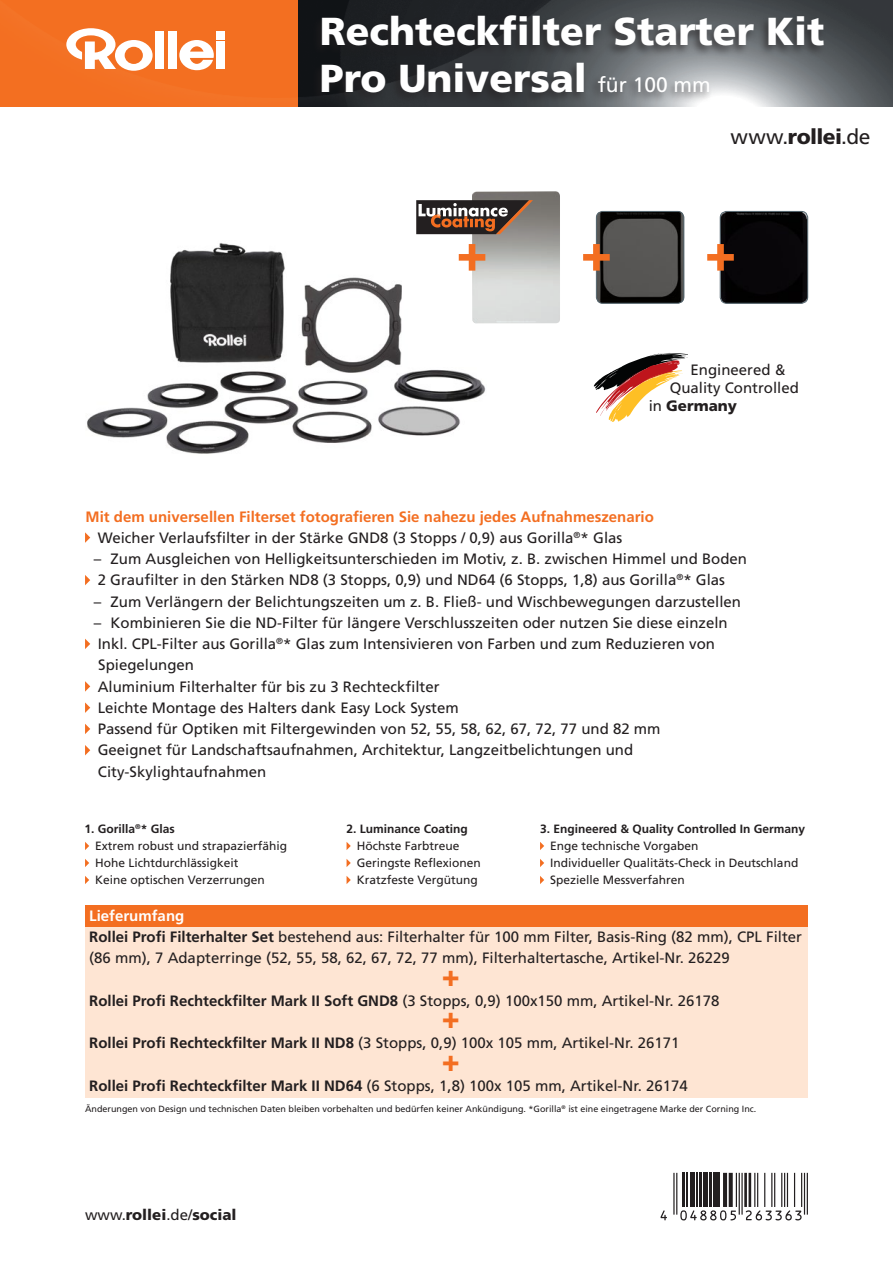
<style>
.page{position:relative;width:893px;height:1263px;background:#fff}
.page>*{position:absolute;margin:0;border:0;box-sizing:border-box;transform-origin:0 0}
.t1{font:900 39px/46.8px "Frutiger LT";color:#fff}
.t2{font:900 30px "Frutiger LT";color:#f36e21}
.t3{font:21px "Frutiger LT";color:#231f20}
._020_bold{font:15px/21.3px "Frutiger LT";color:#231f20}
.t4{font:700 15px "Frutiger LT";color:#231f20}
._020_bold-2{font:700 15px "Frutiger LT";color:#f36e21}
.t5{font:900 15px "Frutiger LT";color:#231f20}
.t6{font:700 15px "Frutiger LT";color:#fff}
._020_bold-3{font:12px "Frutiger LT";color:#231f20}
._020_bold-4{font:700 12px "Frutiger LT";color:#231f20}
.t7{font:9px "Frutiger LT";color:#231f20}
.s1{font-weight:400;font-size:21px}
.s2{font-weight:900}
.s3{font-weight:400}
.s4{font-weight:700}
</style>
<div class="page">
<img style="left:298px;top:0;width:595px;height:106px">
<div style="left:0;top:0;width:298px;height:106px;background:#f36f21"></div>
<svg style="left:179px;top:40px;width:35px;height:30px"></svg>
<div style="left:155px;top:32px;width:9px;height:37px;background:#fff"></div>
<div style="left:168px;top:32px;width:8px;height:37px;background:#fff"></div>
<div style="left:216px;top:32px;width:9px;height:8px;background:#fff"></div>
<div style="left:216px;top:41px;width:9px;height:28px;background:#fff"></div>
<svg style="left:66px;top:28px;width:87px;height:43px"></svg>
<svg style="left:594px;top:353px;width:90px;height:69px"></svg>
<svg style="left:85px;top:532px;width:5px;height:11px"></svg>
<svg style="left:85px;top:575px;width:5px;height:10px"></svg>
<svg style="left:85px;top:639px;width:5px;height:10px"></svg>
<svg style="left:85px;top:681px;width:5px;height:11px"></svg>
<svg style="left:85px;top:702px;width:5px;height:11px"></svg>
<svg style="left:85px;top:724px;width:5px;height:10px"></svg>
<svg style="left:85px;top:745px;width:5px;height:10px"></svg>
<svg style="left:85px;top:842px;width:4px;height:8px"></svg>
<svg style="left:85px;top:859px;width:4px;height:8px"></svg>
<svg style="left:85px;top:876px;width:4px;height:8px"></svg>
<div style="left:85px;top:906px;width:723px;height:21px;background:#f36e21"></div>
<div style="left:85px;top:927px;width:723px;height:170px;background:#fee5d3"></div>
<svg style="left:540px;top:842px;width:4px;height:8px"></svg>
<svg style="left:540px;top:859px;width:4px;height:8px"></svg>
<svg style="left:540px;top:876px;width:4px;height:8px"></svg>
<svg style="left:347px;top:842px;width:4px;height:8px"></svg>
<svg style="left:347px;top:859px;width:4px;height:8px"></svg>
<svg style="left:347px;top:876px;width:4px;height:8px"></svg>
<div style="left:311px;top:13px;width:515px;height:91px;background:#231f20;opacity:.6"></div>
<hr style="left:676px;top:1173px;width:1px;height:41px;background:#231f20">
<hr style="left:673px;top:1173px;width:2px;height:41px;background:#231f20">
<hr style="left:682px;top:1173px;width:2px;height:34px;background:#231f20">
<hr style="left:686px;top:1173px;width:1px;height:34px;background:#231f20">
<hr style="left:690px;top:1173px;width:4px;height:34px;background:#231f20">
<hr style="left:696px;top:1173px;width:1px;height:34px;background:#231f20">
<hr style="left:699px;top:1173px;width:2px;height:34px;background:#231f20">
<hr style="left:703px;top:1173px;width:4px;height:34px;background:#231f20">
<hr style="left:709px;top:1173px;width:2px;height:34px;background:#231f20">
<hr style="left:713px;top:1173px;width:4px;height:34px;background:#231f20">
<hr style="left:719px;top:1173px;width:1px;height:34px;background:#231f20">
<svg style="left:729px;top:1173px;width:4px;height:34px"></svg>
<hr style="left:723px;top:1173px;width:4px;height:34px;background:#231f20">
<hr style="left:741px;top:1173px;width:2px;height:41px;background:#231f20">
<hr style="left:739px;top:1173px;width:1px;height:41px;background:#231f20">
<hr style="left:736px;top:1173px;width:1px;height:34px;background:#231f20">
<hr style="left:749px;top:1173px;width:2px;height:34px;background:#231f20">
<hr style="left:744px;top:1173px;width:3px;height:34px;background:#231f20">
<hr style="left:807px;top:1173px;width:1px;height:41px;background:#231f20">
<hr style="left:804px;top:1173px;width:1px;height:41px;background:#231f20">
<hr style="left:801px;top:1173px;width:1px;height:34px;background:#231f20">
<hr style="left:794px;top:1173px;width:1px;height:34px;background:#231f20">
<hr style="left:787px;top:1173px;width:1px;height:34px;background:#231f20">
<hr style="left:784px;top:1173px;width:1px;height:34px;background:#231f20">
<hr style="left:781px;top:1173px;width:1px;height:34px;background:#231f20">
<hr style="left:774px;top:1173px;width:1px;height:34px;background:#231f20">
<hr style="left:771px;top:1173px;width:1px;height:34px;background:#231f20">
<hr style="left:764px;top:1173px;width:1px;height:34px;background:#231f20">
<hr style="left:757px;top:1173px;width:1px;height:34px;background:#231f20">
<hr style="left:754px;top:1173px;width:1px;height:34px;background:#231f20">
<svg style="left:661px;top:1210px;width:6px;height:10px"></svg>
<svg style="left:680px;top:1210px;width:56px;height:10px"></svg>
<svg style="left:746px;top:1210px;width:56px;height:10px"></svg>
<img style="left:87px;top:243px;width:399px;height:211px">
<img style="left:472px;top:191px;width:88px;height:132px">
<svg style="left:459px;top:244px;width:26px;height:27px"></svg>
<img style="left:596px;top:211px;width:88px;height:92px">
<div style="left:596px;top:211px;width:88px;height:92px;border:1px solid #53656e;border-radius:6px"></div>
<svg style="left:583px;top:244px;width:27px;height:27px"></svg>
<div style="left:720px;top:211px;width:88px;height:92px;background:#080609"></div>
<div style="left:720px;top:211px;width:88px;height:92px;border:1px solid #53656e;border-radius:6px"></div>
<svg style="left:707px;top:244px;width:27px;height:27px"></svg>
<svg style="left:416px;top:200px;width:117px;height:34px;background:#69544a"></svg>
<p class="t1" style="left:320px;top:8px;width:506px">Rechteckfilter Starter Kit<br>Pro Universal <span class="s1">für 100 mm</span></p>
<p class="t3" style="left:731px;top:125px;width:141px">www.<span class="s2">rollei</span>.de</p>
<p class="_020_bold" style="left:690px;top:360px;width:97px">Engineered &amp;</p>
<p class="_020_bold" style="left:670px;top:378px;width:131px">Quality Controlled</p>
<p class="t5" style="left:649px;top:397px;width:90px"><span class="s3">in</span> Germany</p>
<p class="_020_bold-2" style="left:86px;top:507px;width:570px">Mit dem universellen Filterset fotografieren Sie nahezu jedes Aufnahmeszenario</p>
<p class="_020_bold" style="left:98px;top:527px;width:526px">Weicher Verlaufsfilter in der Stärke GND8 (3 Stopps / 0,9) aus Gorilla<sup>®</sup>* Glas</p>
<p class="_020_bold" style="left:94px;top:548px;width:655px">– Zum Ausgleichen von Helligkeitsunterschieden im Motiv, z. B. zwischen Himmel und Boden</p>
<p class="_020_bold" style="left:98px;top:569px;width:629px">2 Graufilter in den Stärken ND8 (3 Stopps, 0,9) und ND64 (6 Stopps, 1,8) aus Gorilla<sup>®</sup>* Glas</p>
<p class="_020_bold" style="left:94px;top:591px;width:649px">– Zum Verlängern der Belichtungszeiten um z. B. Fließ- und Wischbewegungen darzustellen</p>
<p class="_020_bold" style="left:94px;top:612px;width:635px">– Kombinieren Sie die ND-Filter für längere Verschlusszeiten oder nutzen Sie diese einzeln</p>
<p class="_020_bold" style="left:98px;top:633px;width:619px">Inkl. CPL-Filter aus Gorilla<sup>®</sup>* Glas zum Intensivieren von Farben und zum Reduzieren von<br>Spiegelungen</p>
<p class="_020_bold" style="left:98px;top:676px;width:343px">Aluminium Filterhalter für bis zu 3 Rechteckfilter</p>
<p class="_020_bold" style="left:98px;top:697px;width:362px">Leichte Montage des Halters dank Easy Lock System</p>
<p class="_020_bold" style="left:98px;top:718px;width:564px">Passend für Optiken mit Filtergewinden von 52, 55, 58, 62, 67, 72, 77 und 82 mm</p>
<p class="_020_bold" style="left:98px;top:740px;width:537px">Geeignet für Landschaftsaufnahmen, Architektur, Langzeitbelichtungen und<br>City-Skylightaufnahmen</p>
<p class="_020_bold-4" style="left:84px;top:822px;width:92px">1. Gorilla<sup>®</sup>* Glas</p>
<p class="_020_bold-3" style="left:95px;top:839px;width:194px">Extrem robust und strapazierfähig</p>
<p class="_020_bold-3" style="left:95px;top:856px;width:145px">Hohe Lichtdurchlässigkeit</p>
<p class="_020_bold-3" style="left:95px;top:873px;width:171px">Keine optischen Verzerrungen</p>
<p class="_020_bold-4" style="left:347px;top:822px;width:123px">2. Luminance Coating</p>
<p class="_020_bold-3" style="left:357px;top:839px;width:104px">Höchste Farbtreue</p>
<p class="_020_bold-3" style="left:357px;top:856px;width:126px">Geringste Reflexionen</p>
<p class="_020_bold-3" style="left:357px;top:873px;width:122px">Kratzfeste Vergütung</p>
<p class="_020_bold-4" style="left:540px;top:822px;width:266px">3. Engineered &amp; Quality Controlled In Germany</p>
<p class="_020_bold-3" style="left:550px;top:839px;width:150px">Enge technische Vorgaben</p>
<p class="_020_bold-3" style="left:550px;top:856px;width:250px">Individueller Qualitäts-Check in Deutschland</p>
<p class="_020_bold-3" style="left:550px;top:873px;width:136px">Spezielle Messverfahren</p>
<p class="t6" style="left:89px;top:907px;width:97px">Lieferumfang</p>
<p class="_020_bold" style="left:89px;top:926px;width:714px"><span class="s4">Rollei Profi Filterhalter Set</span> bestehend aus: Filterhalter für 100 mm Filter, Basis-Ring (82 mm), CPL Filter (86 mm), 7 Adapterringe (52, 55, 58, 62, 67, 72, 77 mm), Filterhaltertasche, Artikel-Nr. 26229</p>
<p class="t2" style="left:442px;top:957px;width:19px">+</p>
<p class="t4" style="left:89px;top:992px;width:632px">Rollei Profi Rechteckfilter Mark II Soft GND8 <span class="s3">(3 Stopps, 0,9) 100x150 mm, Artikel-Nr. 26178</span></p>
<p class="t2" style="left:442px;top:1000px;width:19px">+</p>
<p class="_020_bold" style="left:89px;top:1032px;width:592px"><span class="s4">Rollei Profi Rechteckfilter Mark II ND8</span> (3 Stopps, 0,9) 100x 105 mm, Artikel-Nr. 26171</p>
<p class="t2" style="left:442px;top:1042px;width:19px">+</p>
<p class="_020_bold" style="left:89px;top:1075px;width:600px"><span class="s4">Rollei Profi Rechteckfilter Mark II ND64</span> (6 Stopps, 1,8) 100x 105 mm, Artikel-Nr. 26174</p>
<p class="t7" style="left:85px;top:1104px;width:673px">Änderungen von Design und technischen Daten bleiben vorbehalten und bedürfen keiner Ankündigung. *Gorilla<sup>®</sup> ist eine eingetragene Marke der Corning Inc.</p>
<p class="t5" style="left:85px;top:1206px;width:153px"><span class="s3">www.</span>rollei<span class="s3">.de/</span>social</p>
</div>
